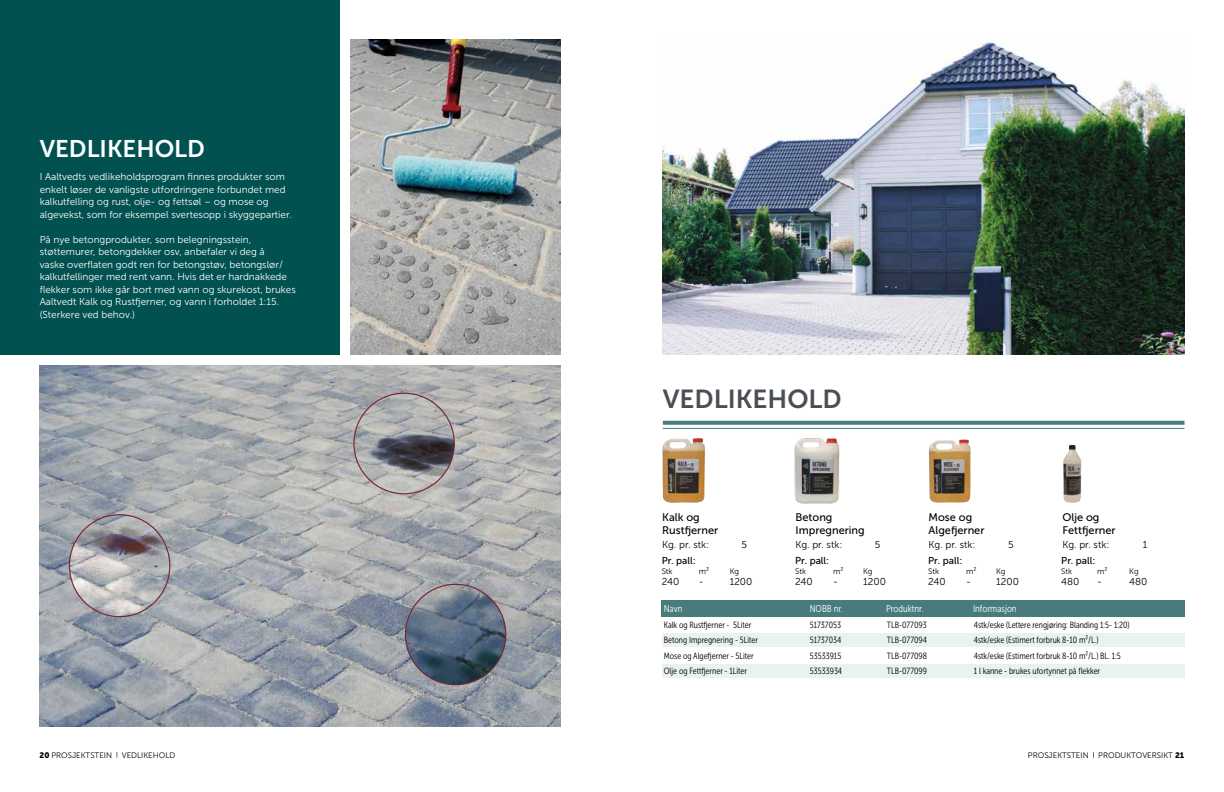
<style>
.page{position:relative;width:1224px;height:792px;background:#fff}
.page>*{position:absolute;margin:0;border:0;box-sizing:border-box;transform-origin:0 0}
.t1{font:26px "Museo Sans 700";color:#4a4f55}
.t2{font:24px "Museo Sans 700";color:#fff}
.t3{font:11px/13.2px "Museo Sans 500";color:#000}
.t4{font:10px/12.5px "Museo Sans 300";color:#fff}
.t5{font:10px "Museo Sans 300";color:#000}
.t6{font:10px "Museo Sans Cond 300";color:#fff}
.t7{font:10px "Museo Sans 500";color:#000}
.t8{font:9px "Museo Sans Cond 300";color:#000}
.t9{font:8px "Museo Sans 300";color:#000}
.s1{font-family:"Museo Sans 900"}
</style>
<div class="page">
<div style="left:0;top:0;width:339px;height:355px;background:#025151"></div>
<img style="left:40px;top:366px;width:521px;height:360px">
<svg style="left:402px;top:581px;width:107px;height:107px;background:#6a7684"></svg>
<img style="left:69px;top:515px;width:101px;height:102px">
<img style="left:354px;top:393px;width:100px;height:101px;border-radius:50px">
<img style="left:350px;top:40px;width:211px;height:315px">
<img style="left:662px;top:41px;width:522px;height:314px">
<div style="left:662px;top:634px;width:522px;height:13px;background:#eaf1f2"></div>
<div style="left:662px;top:664px;width:522px;height:13px;background:#eaf1f2"></div>
<div style="left:661px;top:600px;width:523px;height:16px;background:#477b7c"></div>
<svg style="left:663px;top:421px;width:521px;height:4px;background:#528384"></svg>
<hr style="left:663px;top:428px;width:521px;height:1px;background:#477b7c">
<img style="left:794px;top:438px;width:46px;height:66px">
<img style="left:662px;top:438px;width:43px;height:65px">
<img style="left:929px;top:440px;width:42px;height:63px">
<img style="left:1063px;top:445px;width:18px;height:58px">
<h2 class="t2" style="left:40px;top:135px;width:167px">VEDLIKEHOLD</h2>
<p class="t4" style="left:40px;top:171px;width:254px">I Aaltvedts vedlikeholdsprogram finnes produkter som enkelt løser de vanligste utfordringene forbundet med kalkutfelling og rust, olje- og fettsøl – og mose og algevekst, som for eksempel svertesopp i skyggepartier.</p>
<p class="t4" style="left:40px;top:233px;width:258px">På nye betongprodukter, som belegningsstein, støttemurer, betongdekker osv, anbefaler vi deg å<br>vaske overflaten godt ren for betongstøv, betongslør/ kalkutfellinger med rent vann. Hvis det er hardnakkede flekker som ikke går bort med vann og skurekost, brukes Aaltvedt Kalk og Rustfjerner, og vann i forholdet 1:15. (Sterkere ved behov.)</p>
<h1 class="t1" style="left:663px;top:385px;width:181px">VEDLIKEHOLD</h1>
<p class="t3" style="left:662px;top:510px;width:58px">Kalk og<br>Rustfjerner</p>
<p class="t3" style="left:795px;top:510px;width:71px">Betong<br>Impregnering</p>
<p class="t3" style="left:929px;top:510px;width:57px">Mose og<br>Algefjerner</p>
<p class="t3" style="left:1062px;top:510px;width:55px">Olje og<br>Fettfjerner</p>
<p class="t5" style="left:662px;top:539px;width:48px">Kg. pr. stk:</p>
<p class="t5" style="left:742px;top:539px;width:7px">5</p>
<p class="t5" style="left:795px;top:539px;width:48px">Kg. pr. stk:</p>
<p class="t5" style="left:875px;top:539px;width:7px">5</p>
<p class="t5" style="left:929px;top:539px;width:48px">Kg. pr. stk:</p>
<p class="t5" style="left:1008px;top:539px;width:7px">5</p>
<p class="t5" style="left:1062px;top:539px;width:48px">Kg. pr. stk:</p>
<p class="t5" style="left:1143px;top:539px;width:6px">1</p>
<p class="t7" style="left:662px;top:555px;width:36px">Pr. pall:</p>
<p class="t9" style="left:662px;top:567px;width:12px">Stk</p>
<p class="t9" style="left:699px;top:567px;width:12px">m²</p>
<p class="t9" style="left:730px;top:567px;width:11px">Kg</p>
<p class="t5" style="left:662px;top:576px;width:19px">240</p>
<p class="t5" style="left:699px;top:576px;width:6px">-</p>
<p class="t5" style="left:730px;top:576px;width:24px">1200</p>
<p class="t7" style="left:795px;top:555px;width:36px">Pr. pall:</p>
<p class="t9" style="left:795px;top:567px;width:12px">Stk</p>
<p class="t9" style="left:833px;top:567px;width:12px">m²</p>
<p class="t9" style="left:863px;top:567px;width:11px">Kg</p>
<p class="t5" style="left:795px;top:576px;width:19px">240</p>
<p class="t5" style="left:833px;top:576px;width:6px">-</p>
<p class="t5" style="left:863px;top:576px;width:24px">1200</p>
<p class="t7" style="left:928px;top:555px;width:36px">Pr. pall:</p>
<p class="t9" style="left:928px;top:567px;width:12px">Stk</p>
<p class="t9" style="left:966px;top:567px;width:12px">m²</p>
<p class="t9" style="left:996px;top:567px;width:11px">Kg</p>
<p class="t5" style="left:928px;top:576px;width:19px">240</p>
<p class="t5" style="left:966px;top:576px;width:6px">-</p>
<p class="t5" style="left:996px;top:576px;width:24px">1200</p>
<p class="t7" style="left:1061px;top:555px;width:36px">Pr. pall:</p>
<p class="t9" style="left:1061px;top:567px;width:12px">Stk</p>
<p class="t9" style="left:1097px;top:567px;width:12px">m²</p>
<p class="t9" style="left:1129px;top:567px;width:11px">Kg</p>
<p class="t5" style="left:1061px;top:576px;width:20px">480</p>
<p class="t5" style="left:1097px;top:576px;width:6px">-</p>
<p class="t5" style="left:1129px;top:576px;width:20px">480</p>
<p class="t6" style="left:664px;top:603px;width:20px">Navn</p>
<p class="t6" style="left:810px;top:603px;width:35px">NOBB nr.</p>
<p class="t6" style="left:886px;top:603px;width:39px">Produktnr.</p>
<p class="t6" style="left:973px;top:603px;width:45px">Informasjon</p>
<p class="t8" style="left:664px;top:620px;width:89px">Kalk og Rustfjerner - 5Liter</p>
<p class="t8" style="left:810px;top:620px;width:33px">51737053</p>
<p class="t8" style="left:887px;top:620px;width:41px">TLB-077093</p>
<p class="t8" style="left:974px;top:620px;width:157px">4stk/eske (Lettere rengjøring: Blanding 1:5- 1:20)</p>
<p class="t8" style="left:664px;top:635px;width:96px">Betong Impregnering - 5Liter</p>
<p class="t8" style="left:810px;top:635px;width:33px">51737034</p>
<p class="t8" style="left:887px;top:635px;width:42px">TLB-077094</p>
<p class="t8" style="left:974px;top:635px;width:126px">4stk/eske (Estimert forbruk 8-10 m²/L.)</p>
<p class="t8" style="left:664px;top:651px;width:92px">Mose og Algefjerner - 5Liter</p>
<p class="t8" style="left:810px;top:651px;width:33px">53533915</p>
<p class="t8" style="left:887px;top:651px;width:42px">TLB-077098</p>
<p class="t8" style="left:974px;top:651px;width:148px">4stk/eske (Estimert forbruk 8-10 m²/L.) BL. 1:5</p>
<p class="t8" style="left:664px;top:666px;width:85px">Olje og Fettfjerner - 1Liter</p>
<p class="t8" style="left:810px;top:666px;width:34px">53533934</p>
<p class="t8" style="left:887px;top:666px;width:42px">TLB-077099</p>
<p class="t8" style="left:974px;top:666px;width:128px">1 l kanne - brukes ufortynnet på flekker</p>
<p class="t9" style="left:40px;top:751px;width:137px"><span class="s1">20</span> PROSJEKTSTEIN VEDLIKEHOLD</p>
<p class="t9" style="left:1028px;top:751px;width:158px">PROSJEKTSTEIN PRODUKTOVERSIKT <span class="s1">21</span></p>
</div>
